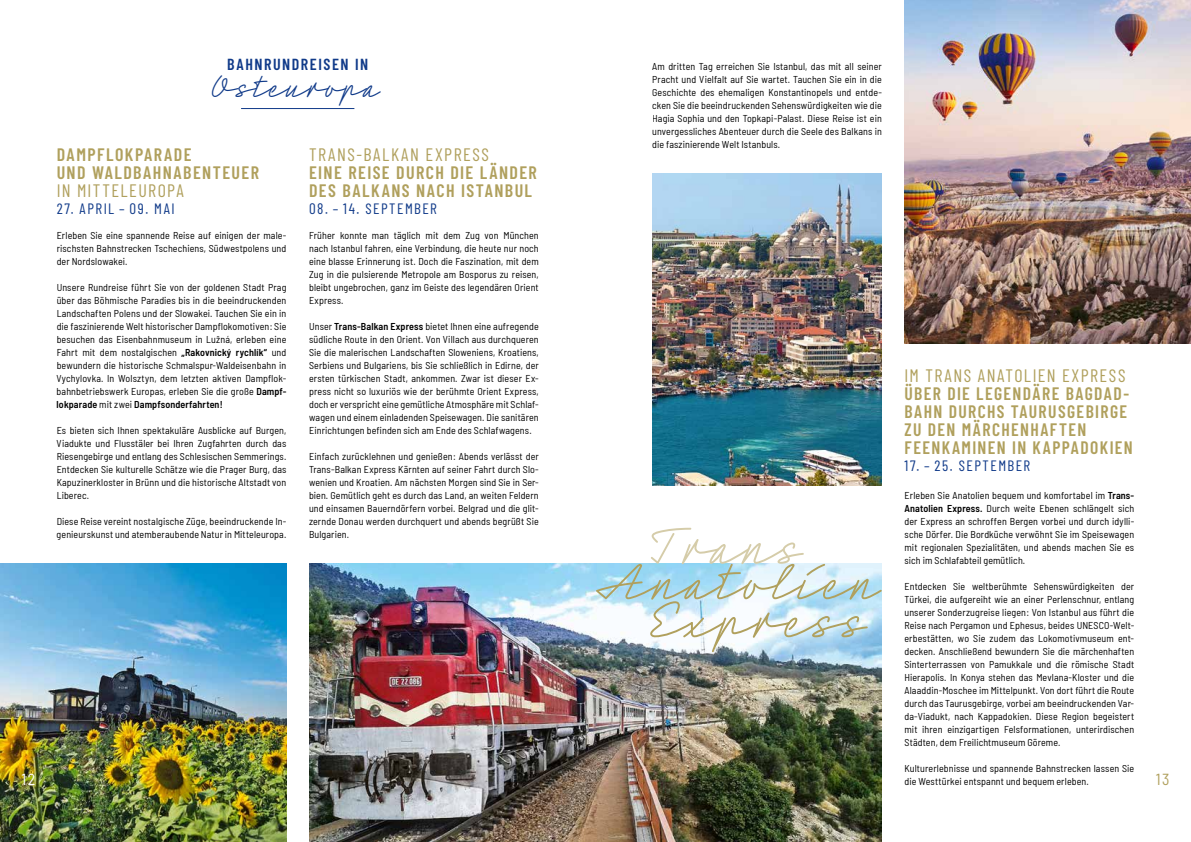
<style>
.page{position:relative;width:1191px;height:842px;background:#fff}
.page>*{position:absolute;margin:0;border:0;box-sizing:border-box;transform-origin:0 0}
.t1{font:56px "Neonoir Slim";letter-spacing:.085em;color:#b0a05d}
.t2{font:56px "Neonoir Slim";letter-spacing:.09em;color:#d5cca9}
.t3{font:55px "Neonoir Slim";letter-spacing:.095em;color:#b0a05d}
.t4{font:33px "Neonoir Slim";letter-spacing:.095em;color:#103a89}
.t5{font:600 18px/18px "Barlow Condensed";letter-spacing:.075em;color:#b0a05d}
.t6{font:18px "Barlow Condensed";letter-spacing:.08em;color:#b0a05d}
.t7{font:600 16px "Barlow Condensed";letter-spacing:.1em;color:#103a89}
.t8{font:semi-condensed 16px "Barlow";color:#fff}
.t9{font:semi-condensed 16px "Barlow";color:#b0a05d}
.t10{font:15px "Barlow Condensed";letter-spacing:.1em;color:#103a89}
.t11{font:semi-condensed 10px/13px "Barlow";letter-spacing:.01em;color:#000;text-align:justify}
.s1{font-weight:600}
</style>
<div class="page">
<img style="left:309px;top:564px;width:573px;height:278px">
<hr style="left:241px;top:108px;width:113px;height:1px;background:#103a89">
<img style="left:0;top:564px;width:286px;height:278px">
<img style="left:904px;top:0;width:287px;height:344px">
<img style="left:652px;top:174px;width:230px;height:312px">
<img style="left:595px;top:563px;width:57px;height:279px">
<h3 class="t7" style="left:227px;top:53px;width:143px">BAHNRUNDREISEN IN</h3>
<h3 class="t4" style="left:213px;top:66px;width:171px">Osteuropa</h3>
<p class="t11" style="left:652px;top:59px;width:231px">Am dritten Tag erreichen Sie Istanbul, das mit all seiner Pracht und Vielfalt auf Sie wartet. Tauchen Sie ein in die Geschichte des ehemaligen Konstantinopels und entde&shy;cken Sie die beeindruckenden Sehenswürdigkeiten wie die Hagia Sophia und den Topkapi-Palast. Diese Reise ist ein unvergessliches Abenteuer durch die Seele des Balkans in die faszinierende Welt Istanbuls.</p>
<h3 class="t5" style="left:57px;top:144px;width:204px">DAMPFLOKPARADE<br>UND WALDBAHNABENTEUER</h3>
<h3 class="t6" style="left:57px;top:177px;width:128px">IN MITTELEUROPA</h3>
<h3 class="t10" style="left:57px;top:198px;width:120px">27. APRIL – 09. MAI</h3>
<p class="t11" style="left:57px;top:228px;width:231px">Erleben Sie eine spannende Reise auf einigen der male&shy;rischsten Bahnstrecken Tschechiens, Südwestpolens und der Nordslowakei.</p>
<p class="t11" style="left:57px;top:280px;width:231px">Unsere Rundreise führt Sie von der goldenen Stadt Prag über das Böhmische Paradies bis in die beeindruckenden Landschaften Polens und der Slowakei. Tauchen Sie ein in die faszinierende Welt historischer Dampflokomotiven : Sie besuchen das Eisenbahnmuseum in Lužná, erleben eine Fahrt mit dem nostalgischen <span class="s1">„Rakovnický rychlík“</span> und bewundern die historische Schmalspur-Waldeisenbahn in Vychylovka. In Wolsztyn, dem letzten aktiven Dampflok&shy;bahnbetriebswerk Europas, erleben Sie die große <span class="s1">Dampf&shy;lokparade</span> mit zwei <span class="s1">Dampfsonderfahrten!</span></p>
<p class="t11" style="left:57px;top:423px;width:231px">Es bieten sich Ihnen spektakuläre Ausblicke auf Burgen, Viadukte und Flusstäler bei Ihren Zugfahrten durch das Riesengebirge und entlang des Schlesischen Semmerings.<br>Entdecken Sie kulturelle Schätze wie die Prager Burg, das Kapuzinerkloster in Brünn und die historische Altstadt von Liberec.</p>
<p class="t11" style="left:57px;top:514px;width:231px">Diese Reise vereint nostalgische Züge, beeindruckende In&shy;genieurskunst und atemberaubende Natur in Mitteleuropa.</p>
<h3 class="t6" style="left:309px;top:141px;width:181px">TRANS-BALKAN EXPRESS</h3>
<h3 class="t5" style="left:309px;top:162px;width:229px">EINE REISE DURCH DIE LÄNDER<br>DES BALKANS NACH ISTANBUL</h3>
<h3 class="t10" style="left:309px;top:198px;width:129px">08. – 14. SEPTEMBER</h3>
<p class="t11" style="left:309px;top:228px;width:231px">Früher konnte man täglich mit dem Zug von München nach Istanbul fahren, eine Verbindung, die heute nur noch eine blasse Erinnerung ist. Doch die Faszination, mit dem Zug in die pulsierende Metropole am Bosporus zu reisen, bleibt ungebrochen, ganz im Geiste des legendären Orient Express.</p>
<p class="t11" style="left:309px;top:319px;width:231px">Unser <span class="s1">Trans-Balkan Express</span> bietet Ihnen eine aufregende südliche Route in den Orient. Von Villach aus durchqueren Sie die malerischen Landschaften Sloweniens, Kroatiens, Serbiens und Bulgariens, bis Sie schließlich in Edirne, der ersten türkischen Stadt, ankommen. Zwar ist dieser Ex&shy;press nicht so luxuriös wie der berühmte Orient Express, doch er verspricht eine gemütliche Atmosphäre mit Schlaf&shy;wagen und einem einladenden Speisewagen. Die sanitären Einrichtungen befinden sich am Ende des Schlafwagens.</p>
<p class="t11" style="left:309px;top:449px;width:231px">Einfach zurücklehnen und genießen : Abends verlässt der Trans-Balkan Express Kärnten auf seiner Fahrt durch Slo&shy;wenien und Kroatien. Am nächsten Morgen sind Sie in Ser&shy;bien. Gemütlich geht es durch das Land, an weiten Feldern und einsamen Bauerndörfern vorbei. Belgrad und die glit&shy;zernde Donau werden durchquert und abends begrüßt Sie Bulgarien.</p>
<h3 class="t6" style="left:904px;top:362px;width:222px">IM TRANS ANATOLIEN EXPRESS</h3>
<h3 class="t5" style="left:904px;top:383px;width:230px">ÜBER DIE LEGENDÄRE BAGDAD-<br>BAHN DURCHS TAURUSGEBIRGE<br>ZU DEN MÄRCHENHAFTEN<br>FEENKAMINEN IN KAPPADOKIEN</h3>
<h3 class="t10" style="left:904px;top:455px;width:127px">17. – 25. SEPTEMBER</h3>
<p class="t11" style="left:904px;top:488px;width:231px">Erleben Sie Anatolien bequem und komfortabel im <span class="s1">Trans-Anatolien Express.</span> Durch weite Ebenen schlängelt sich der Express an schroffen Bergen vorbei und durch idylli&shy;sche Dörfer. Die Bordküche verwöhnt Sie im Speisewagen mit regionalen Spezialitäten, und abends machen Sie es sich im Schlafabteil gemütlich.</p>
<p class="t11" style="left:904px;top:579px;width:231px">Entdecken Sie weltberühmte Sehenswürdigkeiten der Türkei, die aufgereiht wie an einer Perlenschnur, entlang unserer Sonderzugreise liegen : Von Istanbul aus führt die Reise nach Pergamon und Ephesus, beides UNESCO-Welt&shy;erbestätten, wo Sie zudem das Lokomotivmuseum ent&shy;decken. Anschließend bewundern Sie die märchenhaften Sinterterrassen von Pamukkale und die römische Stadt Hierapolis. In Konya stehen das Mevlana-Kloster und die Alaaddin-Moschee im Mittelpunkt. Von dort führt die Route durch das Taurusgebirge, vorbei am beeindruckenden Var&shy;da-Viadukt, nach Kappadokien. Diese Region begeistert mit ihren einzigartigen Felsformationen, unterirdischen Städten, dem Freilichtmuseum Göreme.</p>
<p class="t11" style="left:904px;top:761px;width:231px">Kulturerlebnisse und spannende Bahnstrecken lassen Sie die Westtürkei entspannt und bequem erleben.</p>
<h1 class="t2" style="left:652px;top:511px;width:156px">Trans</h1>
<h1 class="t1" style="left:652px;top:585px;width:220px">Express</h1>
<h2 class="t3" style="left:604px;top:548px;width:282px">Anatolien</h2>
<h3 class="t8" style="left:21px;top:767px;width:15px">12</h3>
<h3 class="t9" style="left:1155px;top:767px;width:15px">13</h3>
</div>
